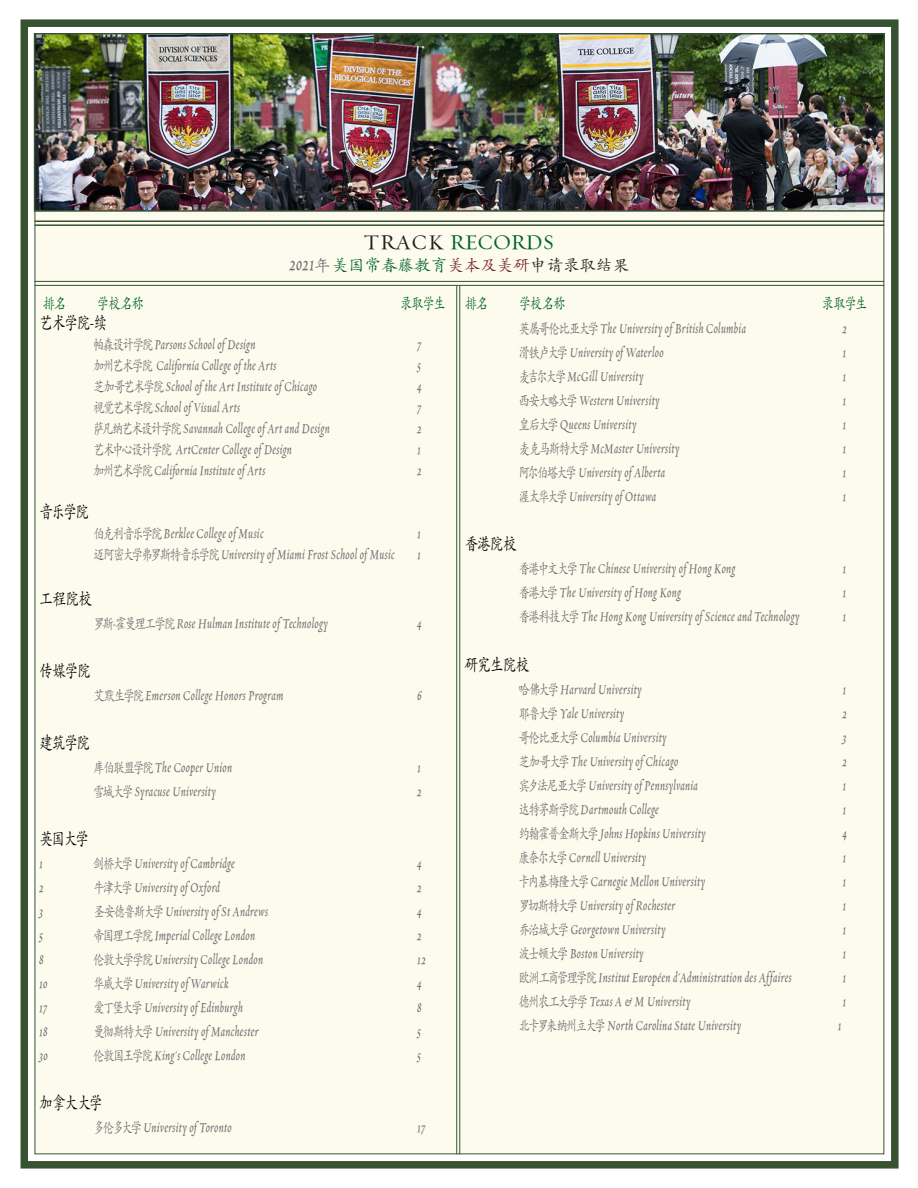
<style>
.page{position:relative;width:918px;height:1188px;background:#fff}
.page>*{position:absolute;margin:0;border:0;box-sizing:border-box;transform-origin:0 0}
.t1{font:21px "Requiem Text HTF Roman";letter-spacing:.005em;color:#006224}
.t2{font:18px "ST Kaiti";letter-spacing:-.06em;color:#000;scale:.75 1}
.t3{font:16.5px "ST Kaiti";color:#006224}
.t4{font:15.75px "ST Kaiti";letter-spacing:-.045em;color:#006224;scale:.75 1}
.t5{font:15px "Requiem Text HTF Italic";letter-spacing:.03em;color:#6c6d70;scale:.75 1}
.s1{color:#231f20}
.s2{font-family:"Requiem Text HTF Italic";font-size:21px;color:#6c6d70}
.s3{color:#6c6d70}
.s4{color:#762023}
.s5{font-family:"ST Kaiti"}
</style>
<div class="page">
<div style="left:21px;top:19px;width:878px;height:1150px;border:8px solid #385131"></div>
<div style="left:35px;top:34px;width:849px;height:1120px;background:#fcfbed"></div>
<hr style="left:35px;top:220px;width:849px;height:2px;background:#385131">
<hr style="left:35px;top:224px;width:849px;height:2px;background:#385131">
<hr style="left:35px;top:281px;width:849px;height:1px;background:#385131">
<hr style="left:35px;top:285px;width:849px;height:1px;background:#385131">
<img style="left:37px;top:36px;width:845px;height:173px">
<div style="left:34px;top:33px;width:851px;height:179px;border:2px solid #385131"></div>
<hr style="left:459px;top:286px;width:1px;height:868px;background:#385131">
<hr style="left:456px;top:286px;width:1px;height:868px;background:#385131">
<p class="t1" style="left:364px;top:230px;width:192px"><span class="s1">TRACK</span> RECORDS</p>
<p class="t3" style="left:289px;top:254px;width:341px"><span class="s2">2021</span><span class="s3">年</span>美国常春藤教育<span class="s4">美本及美研</span><span class="s1">申请录取结果</span></p>
<p class="t4" style="left:43px;top:292px;width:32px">排名</p>
<p class="t4" style="left:97px;top:292px;width:63px">学校名称</p>
<p class="t4" style="left:400px;top:292px;width:62px">录取学生</p>
<p class="t4" style="left:465px;top:292px;width:32px">排名</p>
<p class="t4" style="left:519px;top:292px;width:63px">学校名称</p>
<p class="t4" style="left:822px;top:292px;width:62px">录取学生</p>
<p class="t2" style="left:39px;top:311px;width:92px">艺术学院-续</p>
<p class="t5" style="left:93px;top:337px;width:218px"><span class="s5">帕森设计学院</span> Parsons School of Design</p>
<p class="t5" style="left:417px;top:337px;width:7px">7</p>
<p class="t5" style="left:93px;top:358px;width:246px"><span class="s5">加州艺术学院</span> California College of the Arts</p>
<p class="t5" style="left:417px;top:358px;width:7px">5</p>
<p class="t5" style="left:93px;top:379px;width:300px"><span class="s5">芝加哥艺术学院</span> School of the Art Institute of Chicago</p>
<p class="t5" style="left:417px;top:379px;width:8px">4</p>
<p class="t5" style="left:93px;top:400px;width:198px"><span class="s5">视觉艺术学院</span> School of Visual Arts</p>
<p class="t5" style="left:417px;top:400px;width:7px">7</p>
<p class="t5" style="left:93px;top:421px;width:317px"><span class="s5">萨凡纳艺术设计学院</span> Savannah College of Art and Design</p>
<p class="t5" style="left:417px;top:421px;width:7px">2</p>
<p class="t5" style="left:93px;top:442px;width:267px"><span class="s5">艺术中心设计学院</span> ArtCenter College of Design</p>
<p class="t5" style="left:417px;top:442px;width:6px">1</p>
<p class="t5" style="left:93px;top:463px;width:231px"><span class="s5">加州艺术学院</span> California Institute of Arts</p>
<p class="t5" style="left:417px;top:463px;width:7px">2</p>
<p class="t2" style="left:39px;top:500px;width:68px">音乐学院</p>
<p class="t5" style="left:93px;top:526px;width:229px"><span class="s5">伯克利音乐学院</span> Berklee College of Music</p>
<p class="t5" style="left:417px;top:526px;width:6px">1</p>
<p class="t5" style="left:93px;top:547px;width:404px"><span class="s5">迈阿密大学弗罗斯特音乐学院</span> University of Miami Frost School of Music</p>
<p class="t5" style="left:417px;top:547px;width:6px">1</p>
<p class="t2" style="left:39px;top:587px;width:72px">工程院校</p>
<p class="t5" style="left:93px;top:616px;width:314px"><span class="s5">罗斯-霍曼理工学院</span> Rose Hulman Institute of Technology</p>
<p class="t5" style="left:417px;top:616px;width:8px">4</p>
<p class="t2" style="left:39px;top:659px;width:70px">传媒学院</p>
<p class="t5" style="left:93px;top:688px;width:255px"><span class="s5">艾默生学院</span> Emerson College Honors Program</p>
<p class="t5" style="left:417px;top:688px;width:8px">6</p>
<p class="t2" style="left:39px;top:731px;width:70px">建筑学院</p>
<p class="t5" style="left:93px;top:760px;width:187px"><span class="s5">库伯联盟学院</span> The Cooper Union</p>
<p class="t5" style="left:417px;top:760px;width:6px">1</p>
<p class="t5" style="left:93px;top:784px;width:165px"><span class="s5">雪城大学</span> Syracuse University</p>
<p class="t5" style="left:417px;top:784px;width:7px">2</p>
<p class="t2" style="left:39px;top:827px;width:68px">英国大学</p>
<p class="t5" style="left:39px;top:856px;width:6px">1</p>
<p class="t5" style="left:93px;top:856px;width:191px"><span class="s5">剑桥大学</span> University of Cambridge</p>
<p class="t5" style="left:417px;top:856px;width:8px">4</p>
<p class="t5" style="left:39px;top:880px;width:7px">2</p>
<p class="t5" style="left:93px;top:880px;width:171px"><span class="s5">牛津大学</span> University of Oxford</p>
<p class="t5" style="left:417px;top:880px;width:7px">2</p>
<p class="t5" style="left:39px;top:904px;width:7px">3</p>
<p class="t5" style="left:93px;top:904px;width:235px"><span class="s5">圣安德鲁斯大学</span> University of St Andrews</p>
<p class="t5" style="left:417px;top:904px;width:8px">4</p>
<p class="t5" style="left:39px;top:928px;width:7px">5</p>
<p class="t5" style="left:93px;top:928px;width:218px"><span class="s5">帝国理工学院</span> Imperial College London</p>
<p class="t5" style="left:417px;top:928px;width:7px">2</p>
<p class="t5" style="left:39px;top:952px;width:7px">8</p>
<p class="t5" style="left:93px;top:952px;width:228px"><span class="s5">伦敦大学学院</span> University College London</p>
<p class="t5" style="left:417px;top:952px;width:13px">12</p>
<p class="t5" style="left:39px;top:976px;width:13px">10</p>
<p class="t5" style="left:93px;top:976px;width:182px"><span class="s5">华威大学</span> University of Warwick</p>
<p class="t5" style="left:417px;top:976px;width:8px">4</p>
<p class="t5" style="left:39px;top:1000px;width:12px">17</p>
<p class="t5" style="left:93px;top:1000px;width:201px"><span class="s5">爱丁堡大学</span> University of Edinburgh</p>
<p class="t5" style="left:417px;top:1000px;width:7px">8</p>
<p class="t5" style="left:39px;top:1024px;width:13px">18</p>
<p class="t5" style="left:93px;top:1024px;width:222px"><span class="s5">曼彻斯特大学</span> University of Manchester</p>
<p class="t5" style="left:417px;top:1024px;width:7px">5</p>
<p class="t5" style="left:39px;top:1048px;width:13px">30</p>
<p class="t5" style="left:93px;top:1048px;width:205px"><span class="s5">伦敦国王学院</span> King's College London</p>
<p class="t5" style="left:417px;top:1048px;width:7px">5</p>
<p class="t2" style="left:39px;top:1091px;width:86px">加拿大大学</p>
<p class="t5" style="left:93px;top:1120px;width:186px"><span class="s5">多伦多大学</span> University of Toronto</p>
<p class="t5" style="left:417px;top:1120px;width:12px">17</p>
<p class="t5" style="left:518px;top:321px;width:305px"><span class="s5">英属哥伦比亚大学</span> The University of British Columbia</p>
<p class="t5" style="left:842px;top:321px;width:7px">2</p>
<p class="t5" style="left:518px;top:345px;width:195px"><span class="s5">滑铁卢大学</span> University of Waterloo</p>
<p class="t5" style="left:842px;top:345px;width:6px">1</p>
<p class="t5" style="left:518px;top:369px;width:168px"><span class="s5">麦吉尔大学</span> McGill University</p>
<p class="t5" style="left:842px;top:369px;width:6px">1</p>
<p class="t5" style="left:518px;top:393px;width:190px"><span class="s5">西安大略大学</span> Western University</p>
<p class="t5" style="left:842px;top:393px;width:6px">1</p>
<p class="t5" style="left:518px;top:417px;width:159px"><span class="s5">皇后大学</span> Queens University</p>
<p class="t5" style="left:842px;top:417px;width:6px">1</p>
<p class="t5" style="left:518px;top:441px;width:216px"><span class="s5">麦克马斯特大学</span> McMaster University</p>
<p class="t5" style="left:842px;top:441px;width:6px">1</p>
<p class="t5" style="left:518px;top:465px;width:197px"><span class="s5">阿尔伯塔大学</span> University of Alberta</p>
<p class="t5" style="left:842px;top:465px;width:6px">1</p>
<p class="t5" style="left:518px;top:489px;width:185px"><span class="s5">渥太华大学</span> University of Ottawa</p>
<p class="t5" style="left:842px;top:489px;width:6px">1</p>
<p class="t2" style="left:464px;top:531px;width:71px">香港院校</p>
<p class="t5" style="left:518px;top:561px;width:291px"><span class="s5">香港中文大学</span> The Chinese University of Hong Kong</p>
<p class="t5" style="left:842px;top:561px;width:6px">1</p>
<p class="t5" style="left:518px;top:585px;width:218px"><span class="s5">香港大学</span> The University of Hong Kong</p>
<p class="t5" style="left:842px;top:585px;width:6px">1</p>
<p class="t5" style="left:518px;top:609px;width:376px"><span class="s5">香港科技大学</span> The Hong Kong University of Science and Technology</p>
<p class="t5" style="left:842px;top:609px;width:6px">1</p>
<p class="t2" style="left:464px;top:652px;width:88px">研究生院校</p>
<p class="t5" style="left:518px;top:682px;width:166px"><span class="s5">哈佛大学</span> Harvard University</p>
<p class="t5" style="left:842px;top:682px;width:6px">1</p>
<p class="t5" style="left:518px;top:706px;width:143px"><span class="s5">耶鲁大学</span> Yale University</p>
<p class="t5" style="left:842px;top:706px;width:7px">2</p>
<p class="t5" style="left:518px;top:730px;width:199px"><span class="s5">哥伦比亚大学</span> Columbia University</p>
<p class="t5" style="left:842px;top:730px;width:7px">3</p>
<p class="t5" style="left:518px;top:754px;width:215px"><span class="s5">芝加哥大学</span> The University of Chicago</p>
<p class="t5" style="left:842px;top:754px;width:7px">2</p>
<p class="t5" style="left:518px;top:778px;width:241px"><span class="s5">宾夕法尼亚大学</span> University of Pennsylvania</p>
<p class="t5" style="left:842px;top:778px;width:6px">1</p>
<p class="t5" style="left:518px;top:802px;width:189px"><span class="s5">达特茅斯学院</span> Dartmouth College</p>
<p class="t5" style="left:842px;top:802px;width:6px">1</p>
<p class="t5" style="left:518px;top:826px;width:251px"><span class="s5">约翰霍普金斯大学</span> Johns Hopkins University</p>
<p class="t5" style="left:842px;top:826px;width:8px">4</p>
<p class="t5" style="left:518px;top:850px;width:172px"><span class="s5">康奈尔大学</span> Cornell University</p>
<p class="t5" style="left:842px;top:850px;width:6px">1</p>
<p class="t5" style="left:518px;top:874px;width:250px"><span class="s5">卡内基梅隆大学</span> Carnegie Mellon University</p>
<p class="t5" style="left:842px;top:874px;width:6px">1</p>
<p class="t5" style="left:518px;top:898px;width:211px"><span class="s5">罗切斯特大学</span> University of Rochester</p>
<p class="t5" style="left:842px;top:898px;width:6px">1</p>
<p class="t5" style="left:518px;top:922px;width:197px"><span class="s5">乔治城大学</span> Georgetown University</p>
<p class="t5" style="left:842px;top:922px;width:6px">1</p>
<p class="t5" style="left:518px;top:946px;width:169px"><span class="s5">波士顿大学</span> Boston University</p>
<p class="t5" style="left:842px;top:946px;width:6px">1</p>
<p class="t5" style="left:518px;top:970px;width:366px"><span class="s5">欧洲工商管理学院</span> Institut Européen d'Administration des Affaires</p>
<p class="t5" style="left:842px;top:970px;width:6px">1</p>
<p class="t5" style="left:518px;top:994px;width:231px"><span class="s5">德州农工大学学</span> Texas A &amp; M University</p>
<p class="t5" style="left:842px;top:994px;width:6px">1</p>
<p class="t5" style="left:518px;top:1018px;width:299px"><span class="s5">北卡罗来纳州立大学</span> North Carolina State University</p>
<p class="t5" style="left:838px;top:1018px;width:6px">1</p>
</div>
